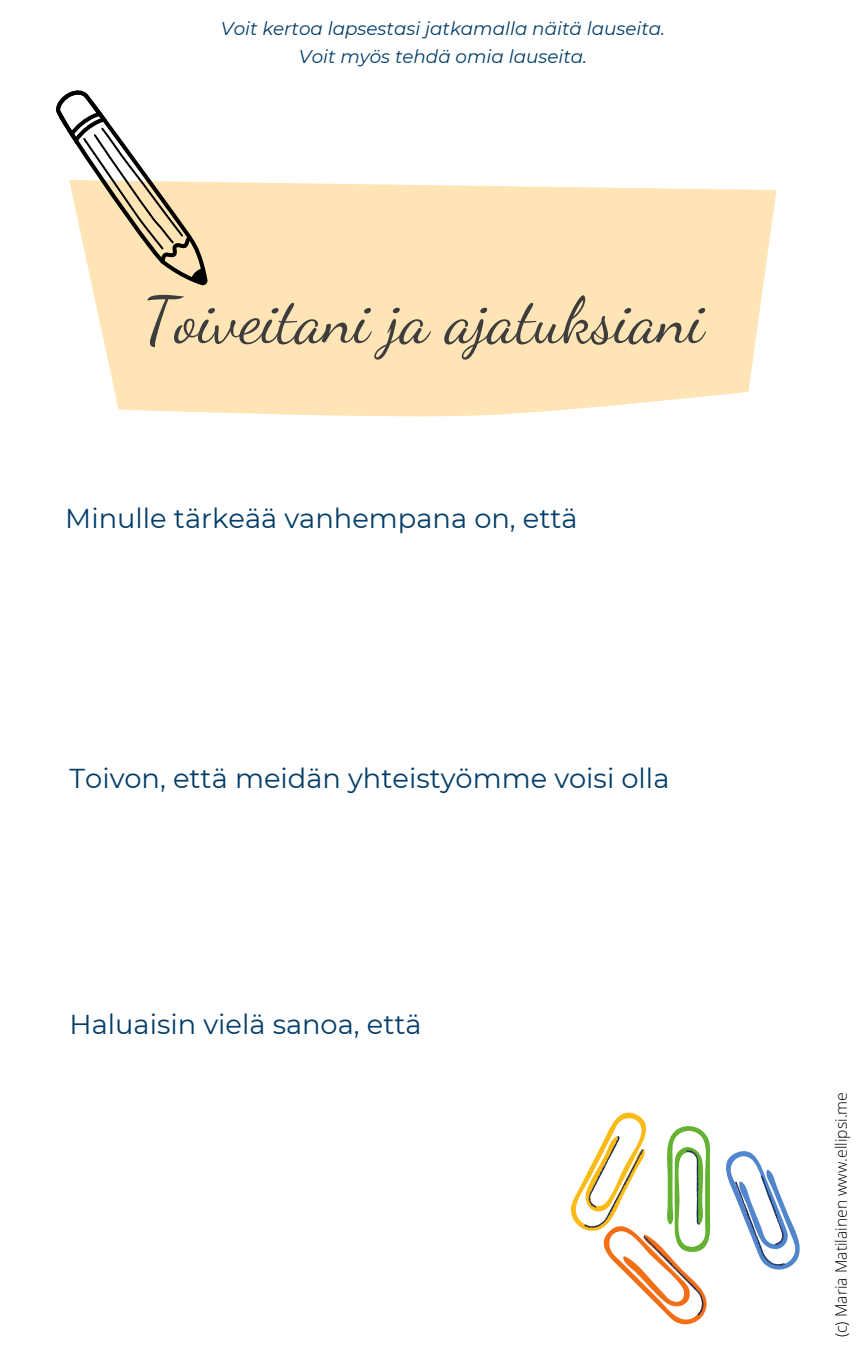
<style>
.page{position:relative;width:864px;height:1350px;background:#fff}
.page>*{position:absolute;margin:0;border:0;box-sizing:border-box;transform-origin:0 0}
.t1{font:64.8px "Dancing Script";color:#3d3d3d}
.t2{font:27.22px "Montserrat";color:#033d68}
.t3{font:italic 18.22px "Montserrat";color:#033d68}
.t4{font:300 15.75px "Open Sans";color:#000}
</style>
<div class="page">
<svg style="left:92px;top:182px;width:685px;height:235px;background:#fee7bb"></svg>
<svg style="left:56px;top:90px;width:152px;height:195px"></svg>
<svg style="left:571px;top:1112px;width:229px;height:212px"></svg>
<p class="t3" style="left:221px;top:17px;width:446px">Voit kertoa lapsestasi jatkamalla näitä lauseita.</p>
<p class="t3" style="left:299px;top:45px;width:290px">Voit myös tehdä omia lauseita.</p>
<p class="t1" style="left:143px;top:282px;width:563px">Toiveitani ja ajatuksiani</p>
<p class="t2" style="left:65px;top:501px;width:514px">Minulle tärkeää vanhempana on, että</p>
<p class="t2" style="left:70px;top:761px;width:601px">Toivon, että meidän yhteistyömme voisi olla</p>
<p class="t2" style="left:70px;top:1008px;width:354px">Haluaisin vielä sanoa, että</p>
<p class="t4" style="left:830px;top:1337px;width:247px;rotate:-90deg">(c) Maria Matilainen www.ellipsi.me</p>
</div>
